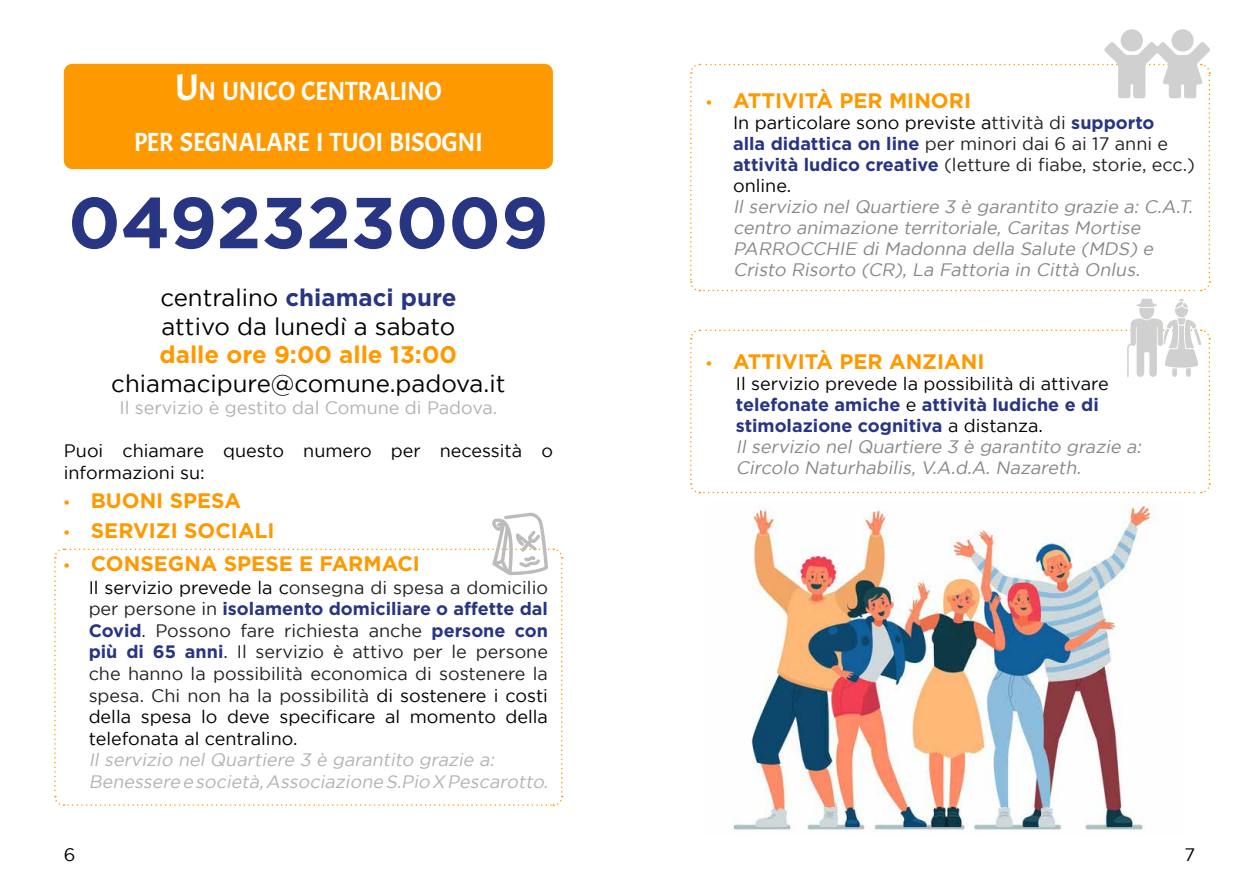
<style>
.page{position:relative;width:1259px;height:893px;background:#fff}
.page>*{position:absolute;margin:0;border:0;box-sizing:border-box;transform-origin:0 0}
.t1{font:700 72px "Gotham";color:#283583}
.t2{font:26.25px/51px "Acme";letter-spacing:-.02em;color:#fff;text-align:center}
.t3{font:24px/28.8px "Gotham";color:#000}
.t4{font:700 24px "Gotham";color:#f90}
.t5{font:700 21px "Gotham";color:#f90}
.t6{font:18px/21.6px "Gotham";color:#222}
.t7{font:italic 18px/21px "Gotham";color:#878787}
.t8{font:italic 18px/21.6px "Gotham";color:#b3b2b2}
.t9{font:18px/21.6px "Gotham";color:#000}
.t10{font:18px "Gotham";color:#b3b2b2}
.s1{font-size:37.5px}
.s2{font-weight:700;color:#283583}
.s3{font-family:"Myriad Pro";font-weight:400}
.s4{color:#000}
.s5{font-style:normal;color:#000}
.s6{font-weight:700;font-style:normal;color:#283583}
</style>
<div class="page">
<div style="left:64px;top:64px;width:489px;height:105px;background:#f90;border-radius:9px"></div>
<img style="left:733px;top:502px;width:420px;height:330px">
<svg style="left:690px;top:42px;width:520px;height:250px"></svg>
<div style="left:1120px;top:29px;width:23px;height:23px;background:#d0d0d0;border-radius:50%"></div>
<div style="left:1171px;top:29px;width:22px;height:23px;background:#d0d0d0;border-radius:50%"></div>
<svg style="left:690px;top:299px;width:520px;height:195px"></svg>
<svg style="left:54px;top:512px;width:509px;height:294px"></svg>
<h2 class="t2" style="left:134px;top:66px;width:351px"><span class="s1">U</span> N UNICO CENTRALINO<br>PER SEGNALARE I TUOI BISOGNI</h2>
<h1 class="t1" style="left:68px;top:175px;width:482px">0492323009</h1>
<h3 class="t3" style="left:160px;top:283px;width:297px">centralino <span class="s2">chiamaci pure </span>attivo da lunedì a sabato</h3>
<h3 class="t4" style="left:160px;top:339px;width:299px">dalle ore 9:00 alle 13:00</h3>
<h3 class="t3" style="left:111px;top:369px;width:395px">chiamacipure@comune.padova.it</h3>
<p class="t10" style="left:119px;top:398px;width:379px">Il servizio è gestito dal Comune di Padova.</p>
<p class="t9" style="left:64px;top:440px;width:491px">Puoi chiamare questo numero per necessità o informazioni su:</p>
<p class="t5" style="left:64px;top:487px;width:179px"><span class="s3">•</span> BUONI SPESA</p>
<p class="t5" style="left:64px;top:516px;width:212px"><span class="s3">•</span> SERVIZI SOCIALI</p>
<p class="t5" style="left:64px;top:550px;width:357px"><span class="s3">•</span> CONSEGNA SPESE E FARMACI</p>
<p class="t6" style="left:89px;top:576px;width:461px;text-align:justify"><span class="s4">Il servizio prevede la c</span>onsegna di spesa a domicilio per persone in <span class="s2">isolamento domiciliare o affette dal Covid</span>. Possono fare richiesta anche <span class="s2">persone con più di 65 anni</span>. Il servizio è attivo per le persone che hanno la possibilità economica di sostenere la spesa. Chi non ha la possibilità <span class="s4">di sostenere i costi della spesa lo deve specificare al momento della telefonata al centralino.</span></p>
<p class="t8" style="left:89px;top:749px;width:464px">Il servizio nel Quartiere 3 è garantito grazie a:<br>Benessere e società,Associazione S.Pio X Pescarotto.</p>
<p class="t5" style="left:706px;top:87px;width:266px"><span class="s3">•</span> ATTIVITÀ PER MINORI</p>
<p class="t6" style="left:733px;top:112px;width:463px;line-height:21px"><span class="s4">In particolare sono previste a</span>ttività di <span class="s2">supporto<br>alla didattica on line</span> per minori dai 6 ai 17 anni e <span class="s2">attività ludico creative</span> (letture di fiabe, storie, ecc.) <span class="s4">online.</span></p>
<p class="t7" style="left:733px;top:196px;width:464px">Il servizio nel Quartiere 3 è garantito grazie a: C.A.T. centro animazione territoriale, Caritas Mortise PARROCCHIE di Madonna della Salute (MDS) e Cristo Risorto (CR), La Fattoria in Città Onlus.</p>
<p class="t5" style="left:706px;top:348px;width:280px"><span class="s3">•</span> ATTIVITÀ PER ANZIANI</p>
<p class="t7" style="left:736px;top:373px;width:410px"><span class="s5">Il servizio prevede la possibilità di attivare </span><span class="s6">telefonate amiche</span> <span class="s5">e</span> <span class="s6">attività ludiche e di stimolazione cognitiva</span> <span class="s5">a distanza.<br></span>Il servizio nel Quartiere 3 è garantito grazie a:<br>Circolo Naturhabilis, V.A.d.A. Nazareth.</p>
<p class="t9" style="left:64px;top:843px;width:13px">6</p>
<p class="t9" style="left:1184px;top:843px;width:12px">7</p>
</div>
